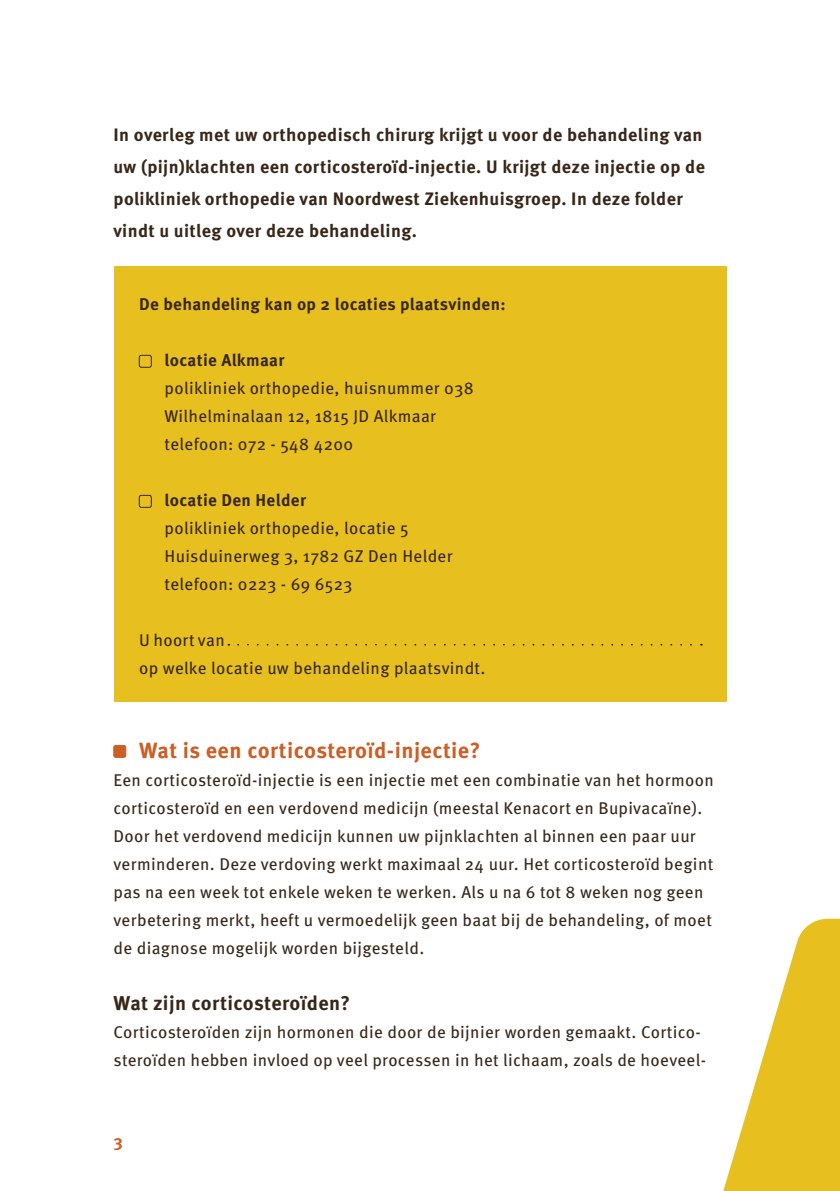
<style>
.page{position:relative;width:840px;height:1191px;background:#fff}
.page>*{position:absolute;margin:0;border:0;box-sizing:border-box;transform-origin:0 0}
.t1{font:700 22px "Meta Pro";letter-spacing:.02em;color:#cb5f27}
.t2{font:700 20px "Meta Pro";letter-spacing:.02em;color:#382718}
.t3{font:700 18px/32px "Meta Pro";letter-spacing:.02em;color:#382718}
.t4{font:17px/28px "Meta Pro";letter-spacing:.02em;color:#382718}
.t5{font:700 17px "Meta Pro";letter-spacing:.02em;color:#382718}
.t6{font:700 17px "Meta Pro";color:#cb5f27}
</style>
<div class="page">
<svg style="left:723px;top:918px;width:116px;height:273px"></svg>
<div style="left:113px;top:266px;width:613px;height:435px;background:#e7c01f"></div>
<div style="left:139px;top:355px;width:12px;height:12px;border:1px solid #382718;border-radius:2px"></div>
<div style="left:139px;top:495px;width:12px;height:12px;border:1px solid #382718;border-radius:2px"></div>
<svg style="left:238px;top:644px;width:463px;height:1px"></svg>
<div style="left:114px;top:745px;width:12px;height:12px;background:#cb5f27;border-radius:2px"></div>
<div style="left:113px;top:745px;width:13px;height:12px;border:1px solid #cb5f27;border-radius:2px"></div>
<p class="t3" style="left:113px;top:118px;width:592px">In overleg met uw orthopedisch chirurg krijgt u voor de behandeling van uw (pijn)klachten een corticosteroïd-injectie. U krijgt deze injectie op de polikliniek orthopedie van Noordwest Ziekenhuisgroep. In deze folder vindt u uitleg over deze behandeling.</p>
<p class="t5" style="left:139px;top:290px;width:368px">De behandeling kan op 2 locaties plaatsvinden:</p>
<p class="t5" style="left:164px;top:346px;width:121px">locatie Alkmaar</p>
<p class="t4" style="left:164px;top:372px;width:310px">polikliniek orthopedie, huisnummer 038<br>Wilhelminalaan 12, 1815 JD Alkmaar telefoon: 072 - 548 4200</p>
<p class="t5" style="left:164px;top:486px;width:143px">locatie Den Helder</p>
<p class="t4" style="left:164px;top:512px;width:289px">polikliniek orthopedie, locatie 5<br>Huisduinerweg 3, 1782 GZ Den Helder telefoon: 0223 - 69 6523</p>
<p class="t4" style="left:139px;top:624px;width:348px">U hoort van<br>op welke locatie uw behandeling plaatsvindt.</p>
<p class="t1" style="left:139px;top:733px;width:342px">Wat is een corticosteroïd-injectie?</p>
<p class="t4" style="left:113px;top:764px;width:601px">Een corticosteroïd-injectie is een injectie met een combinatie van het hormoon corticosteroïd en een verdovend medicijn (meestal Kenacort en Bupivacaïne).<br>Door het verdovend medicijn kunnen uw pijnklachten al binnen een paar uur verminderen. Deze verdoving werkt maximaal 24 uur. Het corticosteroïd begint pas na een week tot enkele weken te werken. Als u na 6 tot 8 weken nog geen verbetering merkt, heeft u vermoedelijk geen baat bij de behandeling, of moet de diagnose mogelijk worden bijgesteld.</p>
<p class="t2" style="left:113px;top:987px;width:238px">Wat zijn corticosteroïden?</p>
<p class="t4" style="left:113px;top:1016px;width:593px">Corticosteroïden zijn hormonen die door de bijnier worden gemaakt. Cortico&shy;steroïden hebben invloed op veel processen in het lichaam, zoals de hoeveel-</p>
<p class="t6" style="left:113px;top:1127px;width:11px">3</p>
</div>
